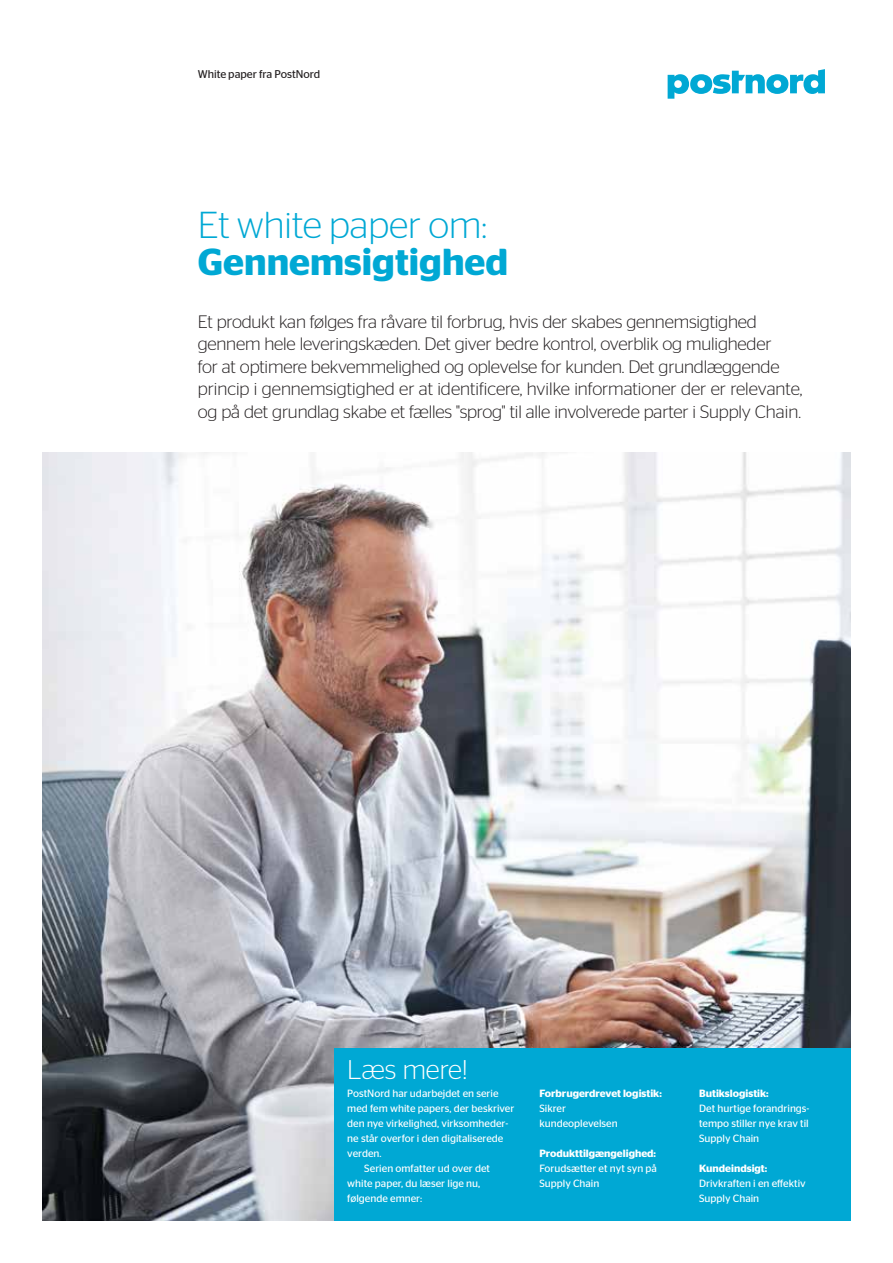
<style>
.page{position:relative;width:893px;height:1263px;background:#fff}
.page>*{position:absolute;margin:0;border:0;box-sizing:border-box;transform-origin:0 0}
.t1{font:300 37.5px "Stag Sans";color:#00a8d4}
.t2{font:600 37.5px "Stag Sans";color:#00a8d4}
.t3{font:300 27px "Stag Sans";color:#fff}
.t4{font:300 18px/22.5px "Stag Sans";letter-spacing:-.01em;color:#231f20}
.t5{font:11.25px "Stag Sans";color:#231f20}
.t6{font:10.5px/15px "Stag Sans";color:#fff}
.t7{font:600 10.5px "Stag Sans";color:#fff}
</style>
<div class="page">
<img style="left:43px;top:452px;width:807px;height:768px">
<div style="left:335px;top:1048px;width:194px;height:172px;background:#00a8d4"></div>
<div style="left:527px;top:1048px;width:323px;height:172px;background:#00a8d4"></div>
<svg style="left:668px;top:69px;width:157px;height:29px"></svg>
<p class="t5" style="left:198px;top:68px;width:124px">White paper fra PostNord</p>
<h1 class="t1" style="left:198px;top:204px;width:291px">Et white paper om:</h1>
<h1 class="t2" style="left:198px;top:241px;width:312px">Gennemsigtighed</h1>
<p class="t4" style="left:198px;top:310px;width:606px">Et produkt kan følges fra råvare til forbrug, hvis der skabes gennemsigtighed gennem hele leveringskæden. Det giver bedre kontrol, overblik og muligheder<br>for at optimere bekvemmelighed og oplevelse for kunden. Det grundlæggende princip i gennemsigtighed er at identificere, hvilke informationer der er relevante, og på det grundlag skabe et fælles "sprog" til alle involverede parter i Supply Chain.</p>
<h2 class="t3" style="left:347px;top:1055px;width:122px">Læs mere!</h2>
<p class="t6" style="left:347px;top:1086px;width:153px">PostNord har udarbejdet en serie</p>
<p class="t6" style="left:347px;top:1101px;width:169px">med fem white papers, der beskriver</p>
<p class="t6" style="left:347px;top:1116px;width:162px">den nye virkelighed, virksomheder-</p>
<p class="t6" style="left:347px;top:1131px;width:158px">ne står overfor i den digitaliserede</p>
<p class="t6" style="left:347px;top:1146px;width:36px">verden.</p>
<p class="t6" style="left:364px;top:1161px;width:127px">Serien omfatter ud over det</p>
<p class="t6" style="left:347px;top:1176px;width:135px">white paper, du læser lige nu,</p>
<p class="t6" style="left:347px;top:1191px;width:76px">følgende emner:</p>
<p class="t7" style="left:539px;top:1087px;width:124px">Forbrugerdrevet logistik:</p>
<p class="t6" style="left:539px;top:1100px;width:80px">Sikrer kundeoplevelsen</p>
<p class="t7" style="left:539px;top:1147px;width:118px">Produkttilgængelighed:</p>
<p class="t6" style="left:539px;top:1160px;width:119px">Forudsætter et nyt syn på<br>Supply Chain</p>
<p class="t7" style="left:699px;top:1087px;width:71px">Butikslogistik:</p>
<p class="t6" style="left:699px;top:1100px;width:112px;text-align:justify">Det hurtige forandrings&shy;tempo stiller nye krav til Supply Chain</p>
<p class="t7" style="left:699px;top:1162px;width:70px">Kundeindsigt:</p>
<p class="t6" style="left:699px;top:1175px;width:108px">Drivkraften i en effektiv<br>Supply Chain</p>
</div>
